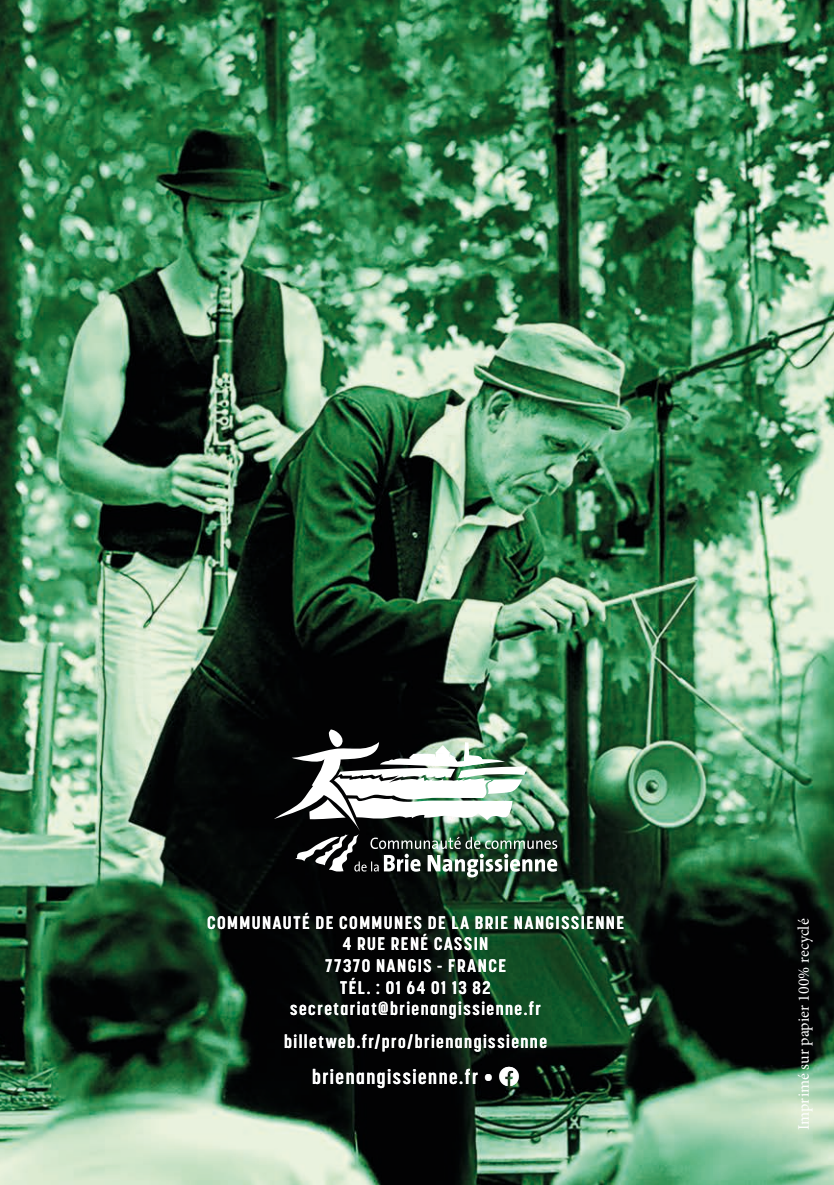
<style>
.page{position:relative;width:834px;height:1185px;background:#fff}
.page>*{position:absolute;margin:0;border:0;box-sizing:border-box;transform-origin:0 0}
.t1{font:700 20px "Korolev Condensed";letter-spacing:.08em;color:#fff}
.t2{font:700 18px "Korolev Condensed";letter-spacing:.08em;color:#fff}
.t3{font:16px "Minion Pro";color:#fff}
</style>
<div class="page">
<img style="left:0;top:0;width:833px;height:1185px">
<img style="left:274px;top:729px;width:283px;height:148px">
<svg style="left:499px;top:1066px;width:19px;height:20px"></svg>
<p class="t2" style="left:207px;top:912px;width:418px">COMMUNAUTÉ DE COMMUNES DE LA BRIE NANGISSIENNE</p>
<p class="t2" style="left:342px;top:933px;width:147px">4 RUE RENÉ CASSIN</p>
<p class="t2" style="left:325px;top:955px;width:182px">77370 NANGIS - FRANCE</p>
<p class="t2" style="left:340px;top:977px;width:152px">TÉL. : 01 64 01 13 82</p>
<p class="t2" style="left:290px;top:998px;width:252px">secretariat@brienangissienne.fr</p>
<p class="t2" style="left:284px;top:1031px;width:264px">billetweb.fr/pro/brienangissienne</p>
<p class="t1" style="left:312px;top:1065px;width:208px">brienangissienne.fr • □□</p>
<p class="t3" style="left:792px;top:1130px;width:213px;rotate:-90deg">Imprimé sur papier 100% recyclé</p>
</div>
